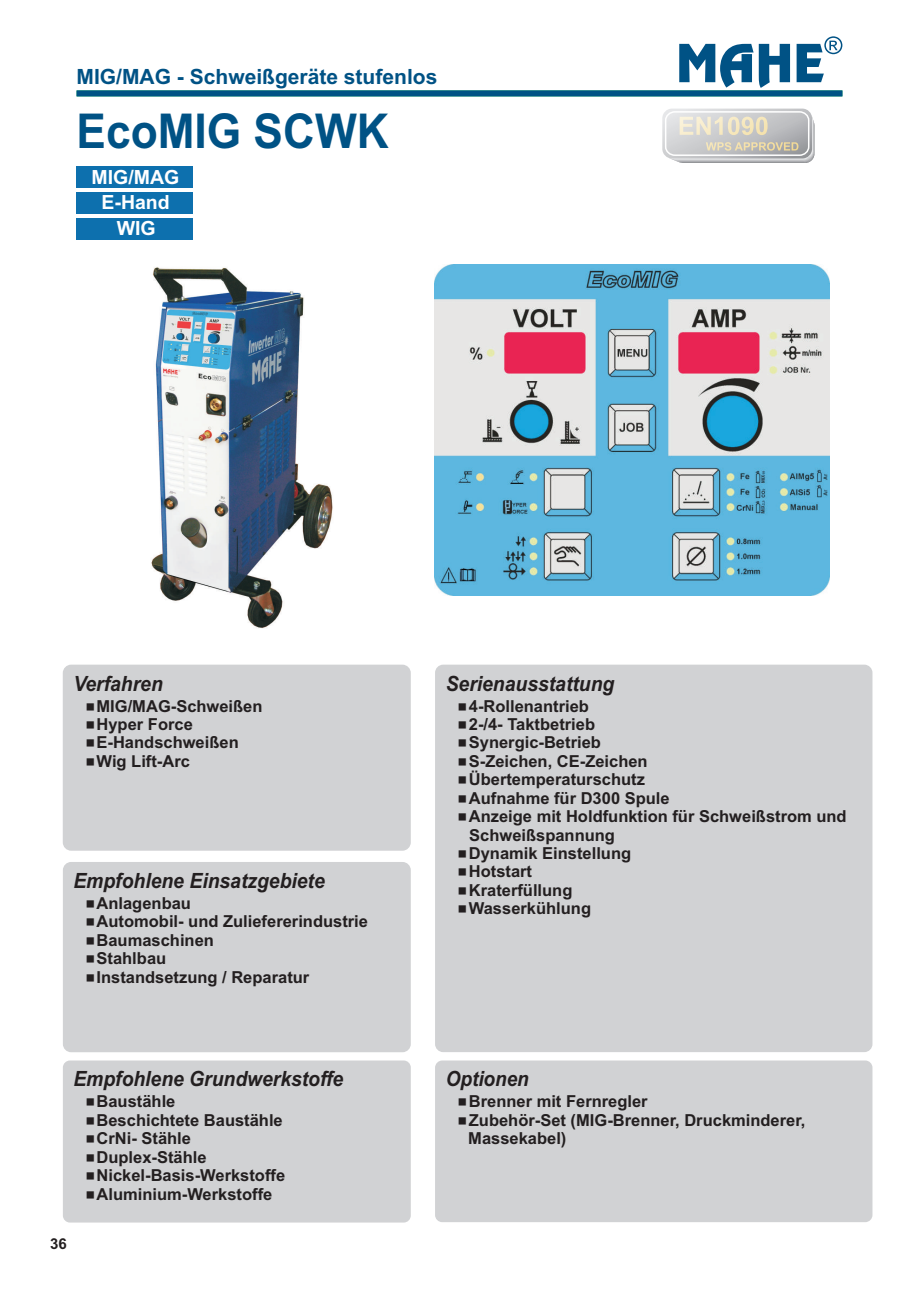
<style>
.page{position:relative;width:919px;height:1289px;background:#fff}
.page>*{position:absolute;margin:0;border:0;box-sizing:border-box;transform-origin:0 0}
.t1{font:700 48px "Arial";color:#005285;scale:.92 1}
.t2{font:italic 700 21px "Arial";color:#231f20;scale:.92 1}
.t3{font:700 21px "Arial";color:#005285}
.t4{font:italic 700 21px "Arial";color:#231f20;scale:.9 1}
.t5{font:700 19.5px/24.9px "Arial";color:#fff;text-align:center}
.t6{font:700 16.5px/18.5px "Arial";color:#231f20}
.t7{font:700 15px "Arial";color:#231f20}
</style>
<div class="page">
<div style="left:77px;top:192px;width:116px;height:21px;background:#0d70ae"></div>
<div style="left:77px;top:90px;width:765px;height:6px;background:#005285"></div>
<svg style="left:679px;top:44px;width:111px;height:44px"></svg>
<svg style="left:796px;top:36px;width:46px;height:46px"></svg>
<div style="left:435px;top:664px;width:437px;height:388px;background:#d1d2d4;border-radius:8px"></div>
<div style="left:435px;top:1060px;width:437px;height:162px;background:#d1d2d4;border-radius:7px"></div>
<div style="left:63px;top:1060px;width:348px;height:162px;background:#d1d2d4;border-radius:7px"></div>
<div style="left:63px;top:862px;width:348px;height:190px;background:#d1d2d4;border-radius:8px"></div>
<div style="left:63px;top:664px;width:348px;height:186px;background:#d1d2d4;border-radius:8px"></div>
<div style="left:77px;top:166px;width:116px;height:21px;background:#0d70ae"></div>
<img style="left:151px;top:267px;width:182px;height:362px">
<div style="left:77px;top:218px;width:116px;height:22px;background:#0d70ae"></div>
<img style="left:434px;top:264px;width:395px;height:331px">
<svg style="left:668px;top:115px;width:146px;height:48px"></svg>
<svg style="left:662px;top:109px;width:150px;height:49px;background:#c3c4c7"></svg>
<svg style="left:676px;top:115px;width:122px;height:36px;background:#d1cec4"></svg>
<div style="left:665px;top:111px;width:144px;height:45px;border:1px solid #fff;border-radius:9px"></div>
<p class="t3" style="left:77px;top:68px;width:362px">MIG/MAG - Schweißgeräte stufenlos</p>
<h1 class="t1" style="left:77px;top:113px;width:341px">EcoMIG SCWK</h1>
<p class="t5" style="left:91px;top:166px;width:89px">MIG/MAG<br>E-Hand</p>
<p class="t5" style="left:117px;top:217px;width:40px">WIG</p>
<p class="t2" style="left:73px;top:675px;width:99px">Verfahren</p>
<p class="t2" style="left:445px;top:675px;width:185px">Serienausstattung</p>
<p class="t6" style="left:96px;top:698px;width:167px">MIG/MAG-Schweißen</p>
<p class="t6" style="left:96px;top:716px;width:98px">Hyper Force</p>
<p class="t6" style="left:96px;top:735px;width:144px">E-Handschweißen<br>Wig Lift-Arc</p>
<p class="t2" style="left:73px;top:872px;width:275px">Empfohlene Einsatzgebiete</p>
<p class="t6" style="left:96px;top:895px;width:96px">Anlagenbau</p>
<p class="t6" style="left:96px;top:913px;width:273px">Automobil- und Zuliefererindustrie</p>
<p class="t6" style="left:96px;top:932px;width:119px">Baumaschinen</p>
<p class="t6" style="left:96px;top:950px;width:214px">Stahlbau<br>Instandsetzung / Reparatur</p>
<p class="t2" style="left:73px;top:1071px;width:295px">Empfohlene Grundwerkstoffe</p>
<p class="t7" style="left:50px;top:1237px;width:18px">36</p>
<p class="t6" style="left:96px;top:1093px;width:80px">Baustähle</p>
<p class="t6" style="left:96px;top:1112px;width:188px">Beschichtete Baustähle</p>
<p class="t6" style="left:96px;top:1130px;width:96px">CrNi- Stähle</p>
<p class="t6" style="left:96px;top:1149px;width:112px">Duplex-Stähle</p>
<p class="t6" style="left:96px;top:1167px;width:190px">Nickel-Basis-Werkstoffe<br>Aluminium-Werkstoffe</p>
<p class="t6" style="left:469px;top:698px;width:122px">4-Rollenantrieb</p>
<p class="t6" style="left:469px;top:716px;width:128px">2-/4- Taktbetrieb</p>
<p class="t6" style="left:469px;top:735px;width:134px">Synergic-Betrieb</p>
<p class="t6" style="left:469px;top:753px;width:180px">S-Zeichen, CE-Zeichen</p>
<p class="t6" style="left:469px;top:771px;width:178px">Übertemperaturschutz</p>
<p class="t6" style="left:469px;top:790px;width:379px">Aufnahme für D300 Spule<br>Anzeige mit Holdfunktion für Schweißstrom und</p>
<p class="t6" style="left:469px;top:827px;width:147px">Schweißspannung</p>
<p class="t6" style="left:469px;top:845px;width:164px">Dynamik Einstellung</p>
<p class="t6" style="left:469px;top:864px;width:65px">Hotstart</p>
<p class="t6" style="left:469px;top:882px;width:124px">Kraterfüllung<br>Wasserkühlung</p>
<p class="t4" style="left:445px;top:1071px;width:94px">Optionen</p>
<p class="t6" style="left:468px;top:1093px;width:339px">Brenner mit Fernregler<br>Zubehör-Set (MIG-Brenner, Druckminderer,<br>Massekabel)</p>
</div>
